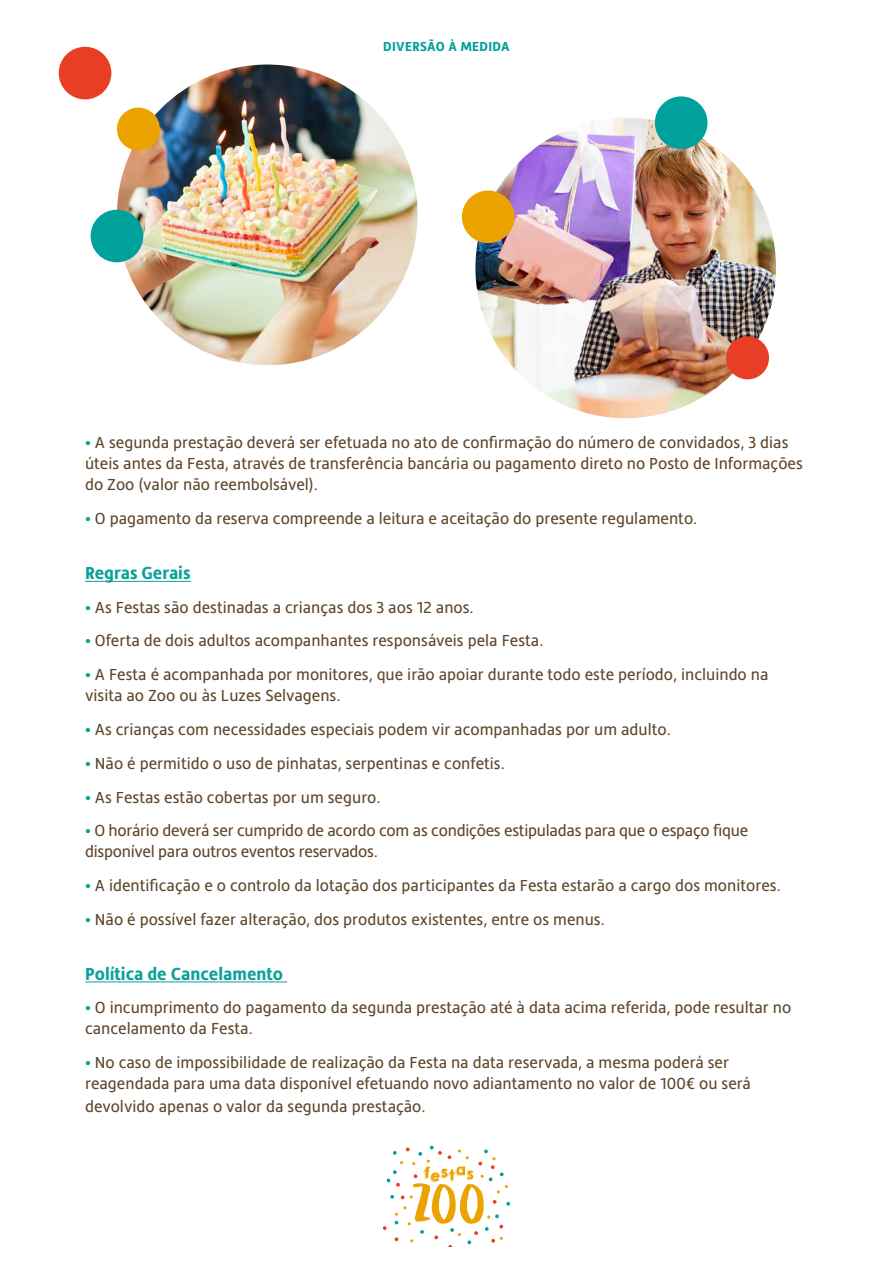
<style>
.page{position:relative;width:893px;height:1263px;background:#fff}
.page>*{position:absolute;margin:0;border:0;box-sizing:border-box;transform-origin:0 0}
.t1{font:700 18px "Hedley New";color:#0ca19a}
.t2{font:16.5px/21px "Hedley New";color:#5e462b}
.t3{font:700 13.5px "Hedley New";letter-spacing:.025em;color:#00a19a}
.s1{color:#0ca19a}
</style>
<div class="page">
<svg style="left:383px;top:1146px;width:127px;height:100px"></svg>
<hr style="left:85px;top:581px;width:106px;height:1px;background:#0ca19a">
<hr style="left:85px;top:982px;width:202px;height:1px;background:#0ca19a">
<img style="left:117px;top:65px;width:301px;height:300px;border-radius:150px">
<img style="left:475px;top:118px;width:301px;height:300px;border-radius:150px">
<div style="left:59px;top:47px;width:52px;height:52px;background:#e73e25;border-radius:50%"></div>
<div style="left:462px;top:190px;width:52px;height:53px;background:#eba300;border-radius:50%"></div>
<div style="left:117px;top:108px;width:43px;height:43px;background:#eba300;border-radius:50%"></div>
<div style="left:726px;top:336px;width:43px;height:43px;background:#e73e25;border-radius:50%"></div>
<div style="left:91px;top:210px;width:52px;height:52px;background:#00a19a;border-radius:50%"></div>
<div style="left:655px;top:96px;width:52px;height:53px;background:#00a19a;border-radius:50%"></div>
<p class="t3" style="left:383px;top:38px;width:128px">DIVERSÃO À MEDIDA</p>
<p class="t2" style="left:85px;top:432px;width:719px"><span class="s1">•</span> A segunda prestação deverá ser efetuada no ato de confirmação do número de convidados, 3 dias úteis antes da Festa, através de transferência bancária ou pagamento direto no Posto de Informações do Zoo (valor não reembolsável).</p>
<p class="t2" style="left:85px;top:508px;width:614px"><span class="s1">•</span> O pagamento da reserva compreende a leitura e aceitação do presente regulamento.</p>
<p class="t1" style="left:85px;top:563px;width:107px">Regras Gerais</p>
<p class="t2" style="left:85px;top:596px;width:390px"><span class="s1">•</span> As Festas são destinadas a crianças dos 3 aos 12 anos.</p>
<p class="t2" style="left:85px;top:630px;width:460px"><span class="s1">•</span> Oferta de dois adultos acompanhantes responsáveis pela Festa.</p>
<p class="t2" style="left:85px;top:664px;width:685px"><span class="s1">•</span> A Festa é acompanhada por monitores, que irão apoiar durante todo este período, incluindo na visita ao Zoo ou às Luzes Selvagens.</p>
<p class="t2" style="left:85px;top:719px;width:587px"><span class="s1">•</span> As crianças com necessidades especiais podem vir acompanhadas por um adulto.</p>
<p class="t2" style="left:85px;top:752px;width:421px"><span class="s1">•</span> Não é permitido o uso de pinhatas, serpentinas e confetis.</p>
<p class="t2" style="left:85px;top:786px;width:297px"><span class="s1">•</span> As Festas estão cobertas por um seguro.</p>
<p class="t2" style="left:85px;top:820px;width:665px"><span class="s1">•</span> O horário deverá ser cumprido de acordo com as condições estipuladas para que o espaço fique disponível para outros eventos reservados.</p>
<p class="t2" style="left:85px;top:875px;width:697px"><span class="s1">•</span> A identificação e o controlo da lotação dos participantes da Festa estarão a cargo dos monitores.</p>
<p class="t2" style="left:85px;top:908px;width:521px"><span class="s1">•</span> Não é possível fazer alteração, dos produtos existentes, entre os menus.</p>
<p class="t1" style="left:85px;top:963px;width:200px">Política de Cancelamento</p>
<p class="t2" style="left:85px;top:997px;width:708px"><span class="s1">•</span> O incumprimento do pagamento da segunda prestação até à data acima referida, pode resultar no cancelamento da Festa.</p>
<p class="t2" style="left:85px;top:1052px;width:667px"><span class="s1">•</span> No caso de impossibilidade de realização da Festa na data reservada, a mesma poderá ser reagendada para uma data disponível efetuando novo adiantamento no valor de 100€ ou será</p>
<p class="t2" style="left:85px;top:1095px;width:342px">devolvido apenas o valor da segunda prestação.</p>
</div>
